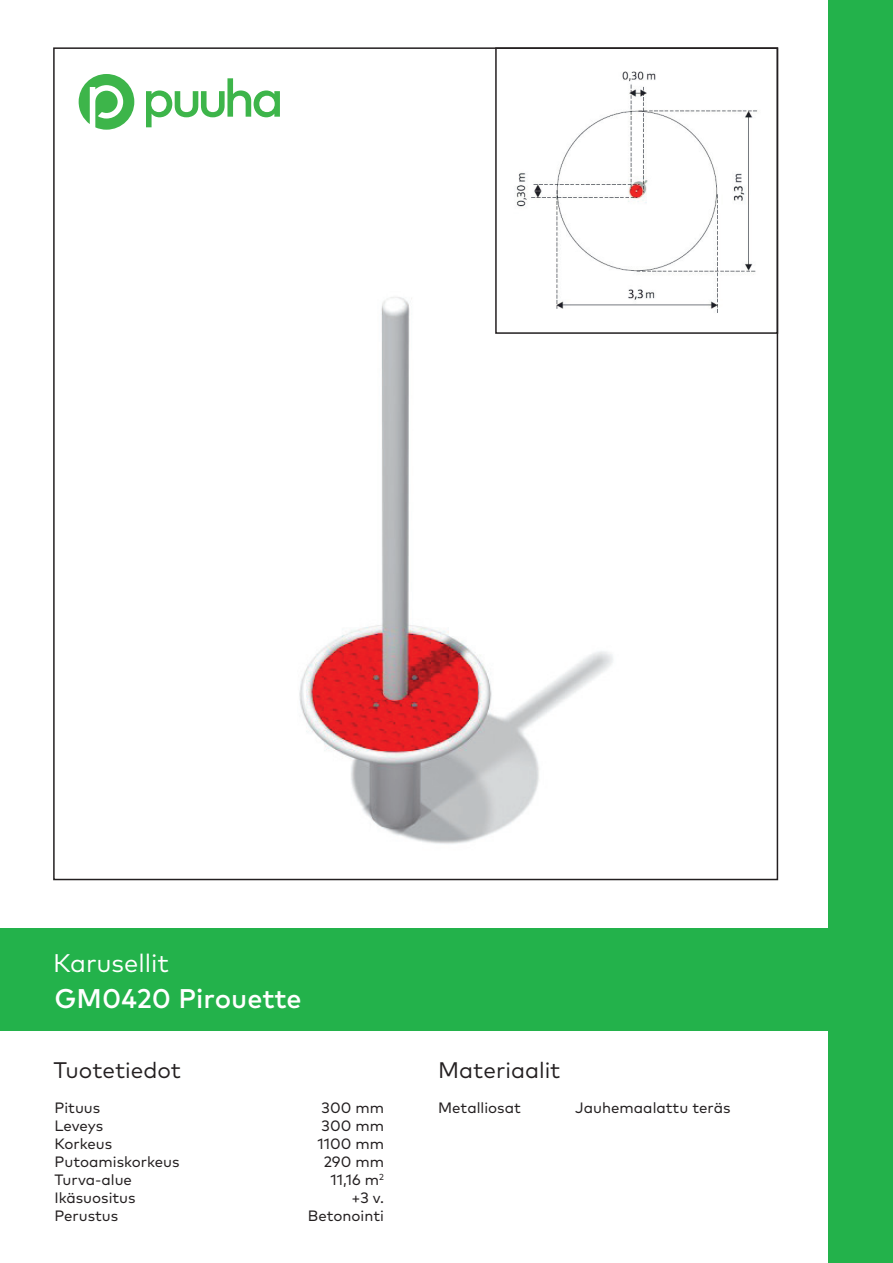
<style>
.page{position:relative;width:893px;height:1263px;background:#fff}
.page>*{position:absolute;margin:0;border:0;box-sizing:border-box;transform-origin:0 0}
.t1{font:500 27px "Mark Pro";color:#fff}
.t2{font:25.5px "Mark Pro";color:#fff}
.t3{font:22.5px "Mark Pro";color:#231f20}
.t4{font:15px/18px "Mark Pro";color:#231f20}
</style>
<div class="page">
<img style="left:299px;top:297px;width:314px;height:547px">
<div style="left:828px;top:0;width:65px;height:1263px;background:#23b24b"></div>
<svg style="left:79px;top:74px;width:55px;height:56px"></svg>
<svg style="left:146px;top:78px;width:134px;height:49px"></svg>
<div style="left:0;top:928px;width:884px;height:102px;background:#23b24b"></div>
<div style="left:495px;top:47px;width:283px;height:287px;border:2px solid #231f20"></div>
<img style="left:513px;top:71px;width:244px;height:254px">
<h2 class="t2" style="left:53px;top:944px;width:118px">Karusellit</h2>
<h1 class="t1" style="left:54px;top:978px;width:249px">GM0420 Pirouette</h1>
<h3 class="t3" style="left:53px;top:1053px;width:129px">Tuotetiedot</h3>
<h3 class="t3" style="left:438px;top:1053px;width:124px">Materiaalit</h3>
<p class="t4" style="left:54px;top:1097px;width:127px">Pituus<br>Leveys<br>Korkeus<br>Putoamiskorkeus<br>Turva-alue<br>Ikäsuositus<br>Perustus</p>
<p class="t4" style="left:322px;top:1097px;width:64px">300 mm</p>
<p class="t4" style="left:438px;top:1097px;width:84px">Metalliosat</p>
<p class="t4" style="left:575px;top:1097px;width:157px">Jauhemaalattu teräs</p>
<p class="t4" style="left:308px;top:1115px;width:78px;text-align:right">300 mm<br>1100 mm<br>290 mm<br>11,16 m<sup>2<br></sup>+3 v.<br>Betonointi</p>
</div>
